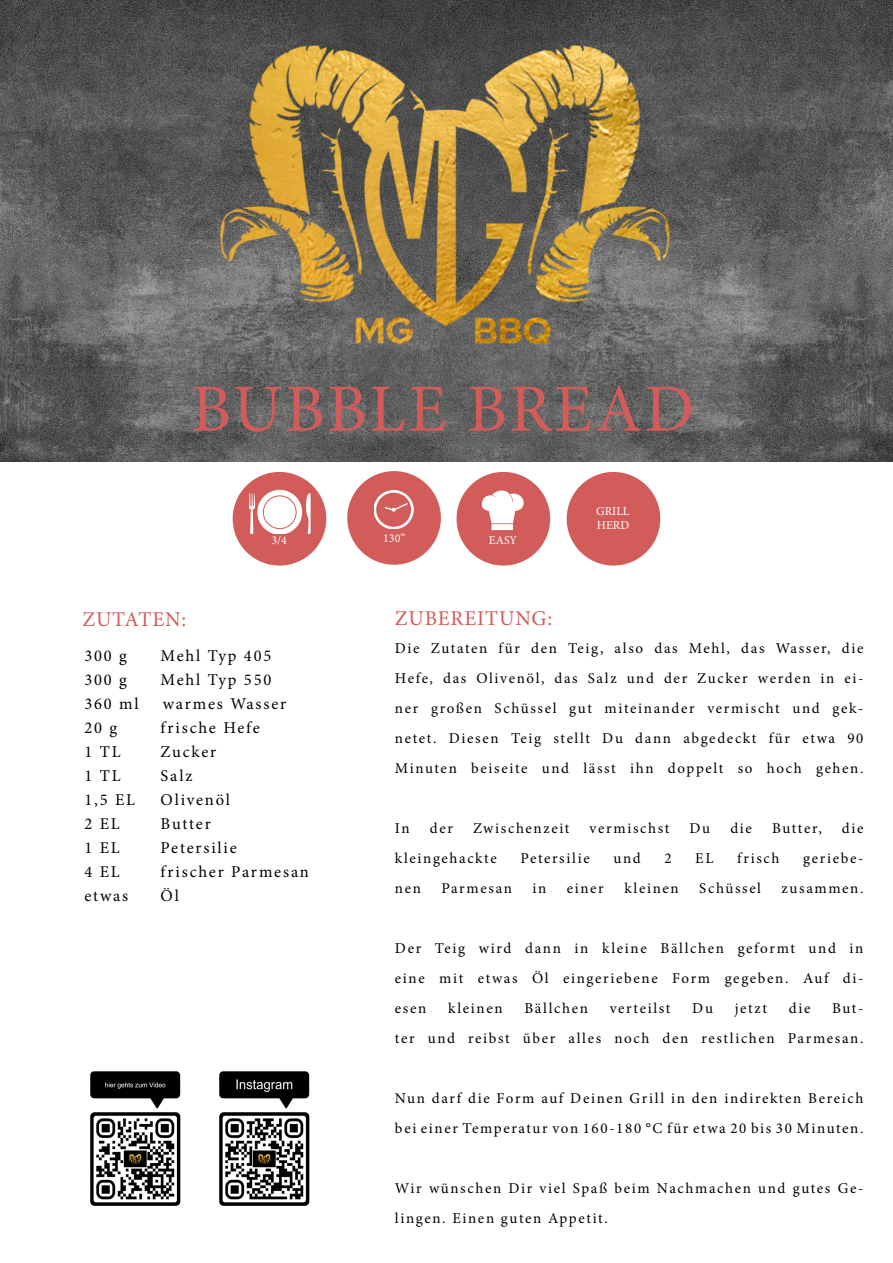
<style>
.page{position:relative;width:893px;height:1263px;background:#fff}
.page>*{position:absolute;margin:0;border:0;box-sizing:border-box;transform-origin:0 0}
.book_-_cover{font:67.5px "Minion Pro";letter-spacing:.04em;color:#d15c5a}
.title_recipe{font:21px "Minion Pro";letter-spacing:.04em;color:#d15c5a}
.ingredients_text{font:16.5px "Minion Pro";letter-spacing:.11em;color:#000}
.FULL_TEXT{font:15px/30px "Minion Pro";letter-spacing:.11em;color:#000;text-align:justify}
.instructions{font:12px "Minion Pro";color:#fff}
</style>
<div class="page">
<div style="left:233px;top:472px;width:93px;height:94px;background:#d15c5a;border-radius:50%"></div>
<div style="left:347px;top:471px;width:94px;height:94px;background:#d15c5a;border-radius:50%"></div>
<div style="left:457px;top:472px;width:93px;height:94px;background:#d15c5a;border-radius:50%"></div>
<div style="left:567px;top:472px;width:93px;height:94px;background:#d15c5a;border-radius:50%"></div>
<svg style="left:250px;top:490px;width:61px;height:44px"></svg>
<svg style="left:482px;top:490px;width:42px;height:40px"></svg>
<svg style="left:375px;top:490px;width:39px;height:38px"></svg>
<img style="left:0;top:0;width:893px;height:461px">
<img style="left:90px;top:1071px;width:220px;height:135px">
<p class="book_-_cover" style="left:191px;top:364px;width:504px">BUBBLE BREAD</p>
<p class="instructions" style="left:596px;top:503px;width:35px">GRILL</p>
<p class="instructions" style="left:271px;top:532px;width:17px">3/4</p>
<p class="instructions" style="left:383px;top:530px;width:24px">130”</p>
<p class="instructions" style="left:489px;top:532px;width:30px">EASY</p>
<p class="instructions" style="left:597px;top:517px;width:34px">HERD</p>
<p class="title_recipe" style="left:82px;top:606px;width:105px">ZUTATEN:</p>
<p class="title_recipe" style="left:395px;top:604px;width:159px">ZUBEREITUNG:</p>
<p class="ingredients_text" style="left:84px;top:645px;width:44px">300 g</p>
<p class="ingredients_text" style="left:161px;top:645px;width:112px">Mehl Typ 405</p>
<p class="ingredients_text" style="left:84px;top:669px;width:44px">300 g</p>
<p class="ingredients_text" style="left:161px;top:669px;width:112px">Mehl Typ 550</p>
<p class="ingredients_text" style="left:84px;top:693px;width:56px">360 ml</p>
<p class="ingredients_text" style="left:163px;top:693px;width:125px">warmes Wasser</p>
<p class="ingredients_text" style="left:84px;top:717px;width:34px">20 g</p>
<p class="ingredients_text" style="left:161px;top:717px;width:101px">frische Hefe</p>
<p class="ingredients_text" style="left:84px;top:741px;width:38px">1 TL</p>
<p class="ingredients_text" style="left:161px;top:741px;width:57px">Zucker</p>
<p class="ingredients_text" style="left:84px;top:765px;width:38px">1 TL</p>
<p class="ingredients_text" style="left:161px;top:765px;width:33px">Salz</p>
<p class="ingredients_text" style="left:84px;top:789px;width:52px">1,5 EL</p>
<p class="ingredients_text" style="left:161px;top:789px;width:71px">Olivenöl</p>
<p class="ingredients_text" style="left:84px;top:813px;width:37px">2 EL</p>
<p class="ingredients_text" style="left:161px;top:813px;width:52px">Butter</p>
<p class="ingredients_text" style="left:84px;top:837px;width:37px">1 EL</p>
<p class="ingredients_text" style="left:161px;top:837px;width:78px">Petersilie</p>
<p class="ingredients_text" style="left:84px;top:861px;width:37px">4 EL</p>
<p class="ingredients_text" style="left:161px;top:861px;width:150px">frischer Parmesan</p>
<p class="ingredients_text" style="left:84px;top:885px;width:45px">etwas</p>
<p class="ingredients_text" style="left:161px;top:885px;width:20px">Öl</p>
<p class="FULL_TEXT" style="left:395px;top:633px;width:470px">Die Zutaten für den Teig, also das Mehl, das Wasser, die Hefe, das Olivenöl, das Salz und der Zucker werden in ei&shy;ner großen Schüssel gut miteinander vermischt und gek&shy;netet. Diesen Teig stellt Du dann abgedeckt für etwa 90<br>Minuten beiseite und lässt ihn doppelt so hoch gehen.</p>
<p class="FULL_TEXT" style="left:395px;top:813px;width:16px">In</p>
<p class="FULL_TEXT" style="left:430px;top:813px;width:25px">der</p>
<p class="FULL_TEXT" style="left:473px;top:813px;width:98px">Zwischenzeit</p>
<p class="FULL_TEXT" style="left:590px;top:813px;width:81px">vermischst</p>
<p class="FULL_TEXT" style="left:689px;top:813px;width:22px">Du</p>
<p class="FULL_TEXT" style="left:730px;top:813px;width:23px">die</p>
<p class="FULL_TEXT" style="left:772px;top:813px;width:51px">Butter,</p>
<p class="FULL_TEXT" style="left:842px;top:813px;width:23px">die</p>
<p class="FULL_TEXT" style="left:395px;top:843px;width:103px">kleingehackte</p>
<p class="FULL_TEXT" style="left:520px;top:843px;width:71px">Petersilie</p>
<p class="FULL_TEXT" style="left:613px;top:843px;width:29px">und</p>
<p class="FULL_TEXT" style="left:664px;top:843px;width:9px">2</p>
<p class="FULL_TEXT" style="left:695px;top:843px;width:20px">EL</p>
<p class="FULL_TEXT" style="left:737px;top:843px;width:44px">frisch</p>
<p class="FULL_TEXT" style="left:803px;top:843px;width:62px">geriebe-</p>
<p class="FULL_TEXT" style="left:395px;top:873px;width:28px">nen</p>
<p class="FULL_TEXT" style="left:441px;top:873px;width:72px">Parmesan</p>
<p class="FULL_TEXT" style="left:532px;top:873px;width:15px">in</p>
<p class="FULL_TEXT" style="left:567px;top:873px;width:39px">einer</p>
<p class="FULL_TEXT" style="left:624px;top:873px;width:56px">kleinen</p>
<p class="FULL_TEXT" style="left:699px;top:873px;width:63px">Schüssel</p>
<p class="FULL_TEXT" style="left:781px;top:873px;width:83px">zusammen.</p>
<p class="FULL_TEXT" style="left:395px;top:933px;width:470px">Der Teig wird dann in kleine Bällchen geformt und in eine mit etwas Öl eingeriebene Form gegeben. Auf di&shy;esen</p>
<p class="FULL_TEXT" style="left:448px;top:993px;width:56px">kleinen</p>
<p class="FULL_TEXT" style="left:524px;top:993px;width:65px">Bällchen</p>
<p class="FULL_TEXT" style="left:610px;top:993px;width:62px">verteilst</p>
<p class="FULL_TEXT" style="left:692px;top:993px;width:22px">Du</p>
<p class="FULL_TEXT" style="left:735px;top:993px;width:34px">jetzt</p>
<p class="FULL_TEXT" style="left:789px;top:993px;width:23px">die</p>
<p class="FULL_TEXT" style="left:395px;top:993px;width:470px;text-align:right">But-<br>ter und reibst über alles noch den restlichen Parmesan.</p>
<p class="FULL_TEXT" style="left:395px;top:1083px;width:470px">Nun darf die Form auf Deinen Grill in den indirekten Bereich bei einer Temperatur von 160-180 °C für etwa 20 bis 30 Minuten.</p>
<p class="FULL_TEXT" style="left:395px;top:1173px;width:470px">Wir wünschen Dir viel Spaß beim Nachmachen und gutes Ge&shy;lingen. Einen guten Appetit.</p>
</div>
